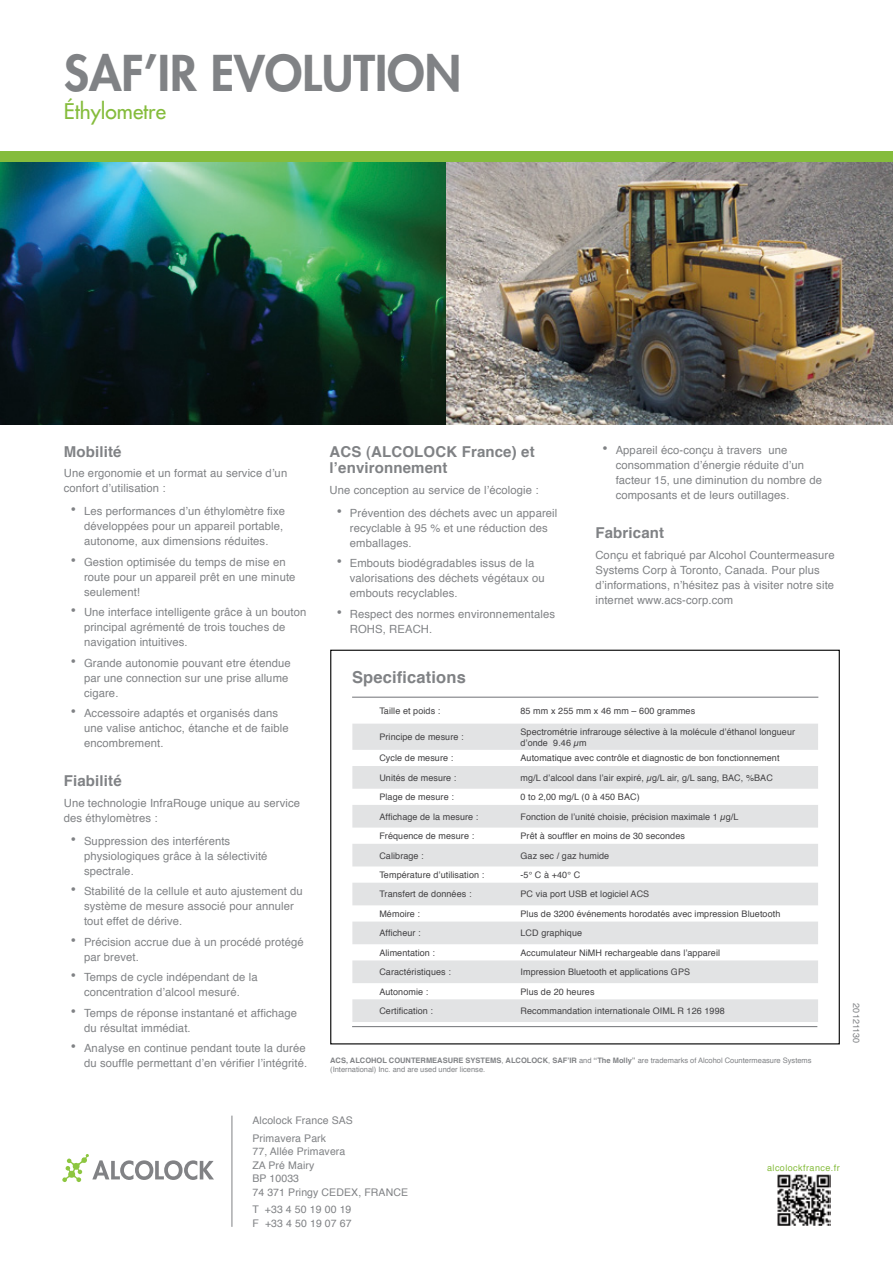
<style>
.page{position:relative;width:893px;height:1263px;background:#fff}
.page>*{position:absolute;margin:0;border:0;box-sizing:border-box;transform-origin:0 0}
.t1{font:800 48px "Futura Std";color:#808285}
.t2{font:500 21px "Futura Std";color:#85bc3c}
.t3{font:700 16.5px "Helvetica";letter-spacing:.01em;color:#808285}
.t4{font:700 15px/16.5px "Helvetica";letter-spacing:.01em;color:#808285}
.t5{font:11.25px/15px "Helvetica";letter-spacing:.01em;color:#808285}
.t6{font:10.5px/13.5px "Helvetica";letter-spacing:.01em;color:#808285}
.t7{font:9px/10.8px "Helvetica";letter-spacing:.01em;color:#414042}
.t8{font:9px "Helvetica";letter-spacing:.05em;color:#85bc3c}
.t9{font:9px "Helvetica";letter-spacing:.01em;color:#808285}
.t10{font:7.5px/9px "Helvetica";color:#808285}
.s1{font-weight:700;font-size:16.5px}
.s2{font-weight:700}
</style>
<div class="page">
<img style="left:0;top:162px;width:893px;height:262px">
<hr style="left:352px;top:697px;width:466px;height:1px;background:#808285">
<hr style="left:352px;top:1026px;width:465px;height:1px;background:#808285">
<svg style="left:352px;top:724px;width:466px;height:298px;fill:#e2e3e4"></svg>
<svg style="left:62px;top:1154px;width:152px;height:28px"></svg>
<hr style="left:232px;top:1115px;width:1px;height:112px;background:#808285">
<img style="left:777px;top:1174px;width:53px;height:52px">
<div style="left:0;top:151px;width:893px;height:11px;background:#85bc3c"></div>
<h1 class="t1" style="left:64px;top:43px;width:399px">SAF’IR EVOLUTION</h1>
<h2 class="t2" style="left:64px;top:98px;width:104px">Éthylometre</h2>
<h3 class="t4" style="left:64px;top:443px;width:59px">Mobilité</h3>
<p class="t5" style="left:64px;top:466px;width:225px">Une ergonomie et un format au service d’un confort d’utilisation :</p>
<p class="t5" style="left:84px;top:504px;width:203px;text-indent:-14px"><span class="s1">•</span> Les performances d’un éthylomètre fixe développées pour un appareil portable, autonome, aux dimensions réduites.</p>
<p class="t5" style="left:84px;top:555px;width:213px;text-indent:-14px"><span class="s1">•</span> Gestion optimisée du temps de mise en route pour un appareil prêt en une minute seulement!</p>
<p class="t5" style="left:84px;top:605px;width:224px;text-indent:-14px"><span class="s1">•</span> Une interface intelligente grâce à un bouton principal agrémenté de trois touches de navigation intuitives.</p>
<p class="t5" style="left:84px;top:655px;width:208px;text-indent:-14px"><span class="s1">•</span> Grande autonomie pouvant etre étendue par une connection sur une prise allume cigare.</p>
<p class="t5" style="left:84px;top:706px;width:206px;text-indent:-14px"><span class="s1">•</span> Accessoire adaptés et organisés dans une valise antichoc, étanche et de faible encombrement.</p>
<h3 class="t4" style="left:64px;top:773px;width:59px">Fiabilité</h3>
<p class="t5" style="left:64px;top:796px;width:238px">Une technologie InfraRouge unique au service des éthylomètres :</p>
<p class="t5" style="left:84px;top:834px;width:185px;text-indent:-14px"><span class="s1">•</span> Suppression des interférents physiologiques grâce à la sélectivité spectrale.</p>
<p class="t5" style="left:84px;top:884px;width:220px;text-indent:-14px"><span class="s1">•</span> Stabilité de la cellule et auto ajustement du système de mesure associé pour annuler tout effet de dérive.</p>
<p class="t5" style="left:84px;top:934px;width:221px;text-indent:-14px"><span class="s1">•</span> Précision accrue due à un procédé protégé par brevet.</p>
<p class="t5" style="left:71px;top:970px;width:189px;text-align:center"><span class="s1">•</span> Temps de cycle indépendant de la concentration d’alcool mesuré.</p>
<p class="t5" style="left:84px;top:1005px;width:215px;text-indent:-14px"><span class="s1">•</span> Temps de réponse instantané et affichage du résultat immédiat.</p>
<p class="t5" style="left:71px;top:1041px;width:238px;text-align:right"><span class="s1">•</span> Analyse en continue pendant toute la durée du souffle permettant d’en vérifier l’intégrité.</p>
<h3 class="t4" style="left:330px;top:443px;width:207px">ACS (ALCOLOCK France) et l’environnement</h3>
<p class="t5" style="left:330px;top:483px;width:210px">Une conception au service de l’écologie :</p>
<p class="t5" style="left:350px;top:506px;width:209px;text-indent:-14px"><span class="s1">•</span> Prévention des déchets avec un appareil recyclable à 95 % et une réduction des emballages.</p>
<p class="t5" style="left:350px;top:556px;width:196px;text-indent:-14px"><span class="s1">•</span> Embouts biodégradables issus de la valorisations des déchets végétaux ou embouts recyclables.</p>
<p class="t5" style="left:350px;top:606px;width:207px;text-indent:-14px"><span class="s1">•</span> Respect des normes environnementales<br>ROHS, REACH.</p>
<h3 class="t3" style="left:352px;top:664px;width:115px">Specifications</h3>
<p class="t5" style="left:616px;top:443px;width:208px;text-indent:-14px"><span class="s1">•</span> Appareil éco-conçu à travers une consommation d’énergie réduite d’un facteur 15, une diminution du nombre de composants et de leurs outillages.</p>
<h3 class="t4" style="left:595px;top:525px;width:70px">Fabricant</h3>
<p class="t5" style="left:595px;top:548px;width:241px">Conçu et fabriqué par Alcohol Countermeasure Systems Corp à Toronto, Canada. Pour plus d’informations, n’hésitez pas à visiter notre site internet www.acs-corp.com</p>
<p class="t7" style="left:379px;top:705px;width:62px">Taille et poids :</p>
<p class="t7" style="left:520px;top:705px;width:176px">85 mm x 255 mm x 46 mm – 600 grammes</p>
<p class="t7" style="left:379px;top:732px;width:86px">Principe de mesure :</p>
<p class="t7" style="left:520px;top:726px;width:276px">Spectrométrie infrarouge sélective à la molécule d’éthanol longueur d’onde 9.46 µm</p>
<p class="t7" style="left:379px;top:753px;width:75px">Cycle de mesure :</p>
<p class="t7" style="left:520px;top:753px;width:261px">Automatique avec contrôle et diagnostic de bon fonctionnement</p>
<p class="t7" style="left:379px;top:772px;width:79px">Unités de mesure :</p>
<p class="t7" style="left:520px;top:772px;width:254px">mg/L d’alcool dans l’air expiré, µg/L air, g/L sang, BAC, %BAC</p>
<p class="t7" style="left:379px;top:792px;width:76px">Plage de mesure :</p>
<p class="t7" style="left:520px;top:792px;width:121px">0 to 2,00 mg/L (0 à 450 BAC)</p>
<p class="t7" style="left:379px;top:811px;width:101px">Affichage de la mesure :</p>
<p class="t7" style="left:520px;top:811px;width:220px">Fonction de l’unité choisie, précision maximale 1 µg/L</p>
<p class="t7" style="left:379px;top:831px;width:96px">Fréquence de mesure :</p>
<p class="t7" style="left:520px;top:831px;width:166px">Prêt à souffler en moins de 30 secondes</p>
<p class="t7" style="left:379px;top:850px;width:46px">Calibrage :</p>
<p class="t7" style="left:520px;top:850px;width:90px">Gaz sec / gaz humide</p>
<p class="t7" style="left:379px;top:870px;width:106px">Température d’utilisation :</p>
<p class="t7" style="left:520px;top:870px;width:61px">-5° C à +40° C</p>
<p class="t7" style="left:379px;top:889px;width:94px">Transfert de données :</p>
<p class="t7" style="left:520px;top:889px;width:130px">PC via port USB et logiciel ACS</p>
<p class="t7" style="left:379px;top:908px;width:42px">Mémoire :</p>
<p class="t7" style="left:520px;top:908px;width:261px">Plus de 3200 événements horodatés avec impression Bluetooth</p>
<p class="t7" style="left:379px;top:928px;width:43px">Afficheur :</p>
<p class="t7" style="left:520px;top:928px;width:63px">LCD graphique</p>
<p class="t7" style="left:379px;top:947px;width:57px">Alimentation :</p>
<p class="t7" style="left:520px;top:947px;width:201px">Accumulateur NiMH rechargeable dans l’appareil</p>
<p class="t7" style="left:379px;top:967px;width:73px">Caractéristiques :</p>
<p class="t7" style="left:520px;top:967px;width:171px">Impression Bluetooth et applications GPS</p>
<p class="t7" style="left:379px;top:986px;width:50px">Autonomie :</p>
<p class="t7" style="left:520px;top:986px;width:75px">Plus de 20 heures</p>
<p class="t7" style="left:379px;top:1006px;width:55px">Certification :</p>
<p class="t7" style="left:520px;top:1006px;width:206px">Recommandation internationale OIML R 126 1998</p>
<p class="t10" style="left:330px;top:1056px;width:483px"><span class="s2">ACS, ALCOHOL COUNTERMEASURE SYSTEMS</span>, <span class="s2">ALCOLOCK</span>, <span class="s2">SAF’IR</span> and <span class="s2">“The Molly”</span> are trademarks of Alcohol Countermeasure Systems (International) Inc. and are used under license.</p>
<p class="t9" style="left:863px;top:1003px;width:41px;rotate:90deg">20121130</p>
<p class="t6" style="left:252px;top:1111px;width:102px;line-height:17.9px">Alcolock France SAS<br>Primavera Park</p>
<p class="t6" style="left:252px;top:1145px;width:157px">77, Allée Primavera<br>ZA Pré Mairy<br>BP 10033<br>74 371 Pringy CEDEX, FRANCE</p>
<p class="t6" style="left:252px;top:1203px;width:101px">T +33 4 50 19 00 19<br>F +33 4 50 19 07 67</p>
<p class="t8" style="left:767px;top:1161px;width:74px">alcolockfrance.fr</p>
</div>
